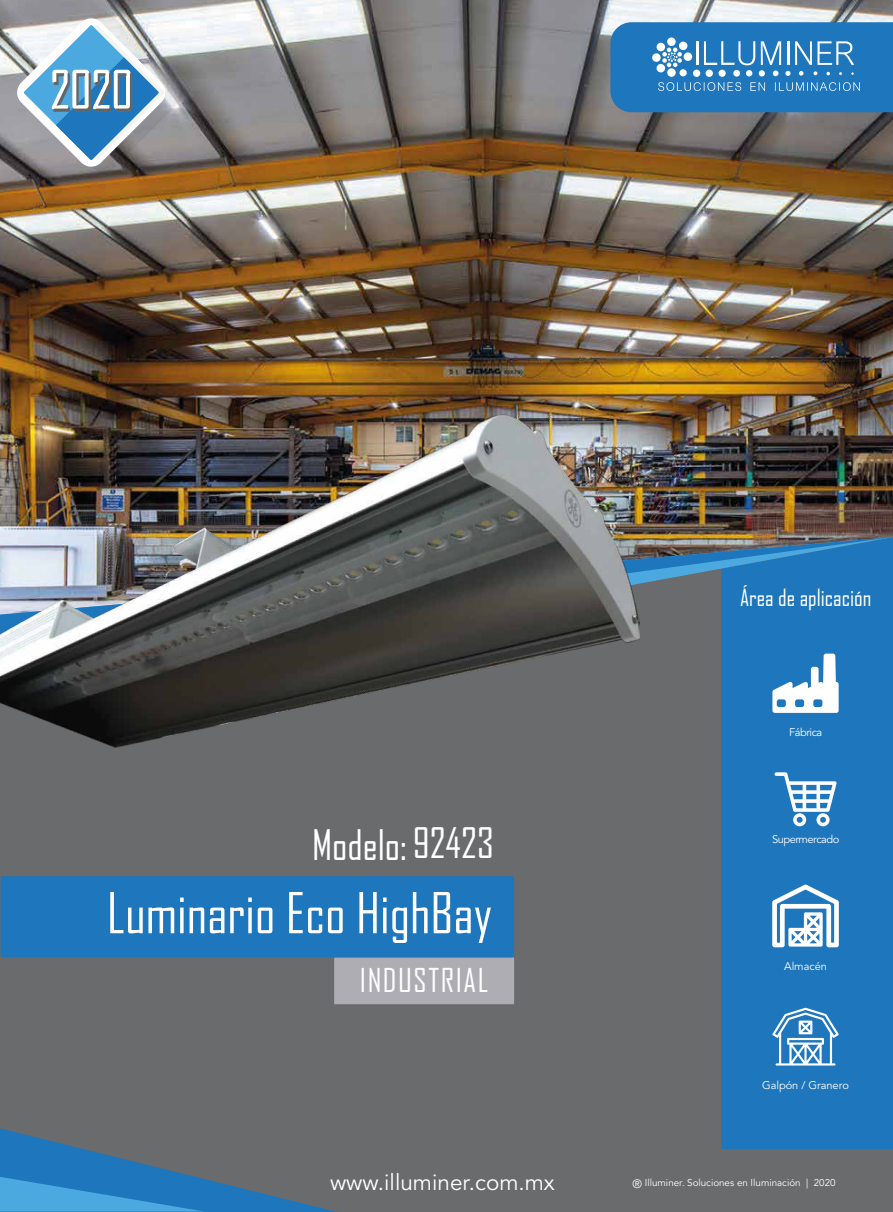
<style>
.page{position:relative;width:893px;height:1212px;background:#fff}
.page>*{position:absolute;margin:0;border:0;box-sizing:border-box;transform-origin:0 0}
.t1{font:54px "Agency FB";color:#fff}
.t2{font:50.1px "Agency FB";color:#fff}
.t3{font:40.35px "Agency FB";color:#fff}
.t4{font:31.5px "Agency FB";letter-spacing:.05em;color:#fff}
.t5{font:22.65px "Agency FB";color:#fff}
.t6{font:22.5px "Avenir LT Std";color:#fff}
.t7{font:11.1px "Avenir LT Std";letter-spacing:-.005em;color:#fff}
.t8{font:11.1px "Avenir LT Std";letter-spacing:-.045em;color:#fff}
.t9{font:9.75px "Avenir LT Std";color:#fff}
.s1{font-size:12px}
</style>
<div class="page">
<img style="left:0;top:0;width:893px;height:536px">
<div style="left:0;top:536px;width:893px;height:676px;background:#6a6b6d"></div>
<div style="left:721px;top:701px;width:172px;height:448px;background:#1e76bc"></div>
<svg style="left:639px;top:659px;width:254px;height:42px;background:#3f7199"></svg>
<svg style="left:639px;top:537px;width:254px;height:122px;background:#3975a4"></svg>
<svg style="left:16px;top:13px;width:167px;height:159px"></svg>
<svg style="left:0;top:1128px;width:337px;height:84px;background:#497698"></svg>
<img style="left:0;top:414px;width:639px;height:334px">
<div style="left:334px;top:957px;width:180px;height:47px;background:#aeadb3"></div>
<div style="left:1px;top:876px;width:513px;height:81px;background:#1e76bc;border-radius:2px"></div>
<svg style="left:772px;top:884px;width:67px;height:63px"></svg>
<svg style="left:774px;top:772px;width:63px;height:54px"></svg>
<svg style="left:772px;top:654px;width:67px;height:59px"></svg>
<svg style="left:772px;top:1008px;width:67px;height:57px"></svg>
<svg style="left:610px;top:22px;width:283px;height:90px;background:#3383c2"></svg>
<h2 class="t2" style="left:50px;top:59px;width:84px">2020</h2>
<h3 class="t3" style="left:312px;top:820px;width:183px">Modelo: 92423</h3>
<h1 class="t1" style="left:107px;top:880px;width:387px">Luminario Eco HighBay</h1>
<h3 class="t4" style="left:360px;top:961px;width:130px">INDUSTRIAL</h3>
<h3 class="t5" style="left:740px;top:584px;width:133px">Área de aplicación</h3>
<p class="t8" style="left:789px;top:725px;width:35px">Fábrica</p>
<p class="t8" style="left:772px;top:832px;width:69px">Supermercado</p>
<p class="t7" style="left:784px;top:959px;width:44px">Almacén</p>
<p class="t7" style="left:762px;top:1079px;width:88px">Galpón / Granero</p>
<h3 class="t6" style="left:330px;top:1170px;width:226px">www.illuminer.com.mx</h3>
<p class="t9" style="left:632px;top:1177px;width:205px"><span class="s1">®</span> Illuminer. Soluciones en Iluminación | 2020</p>
</div>
